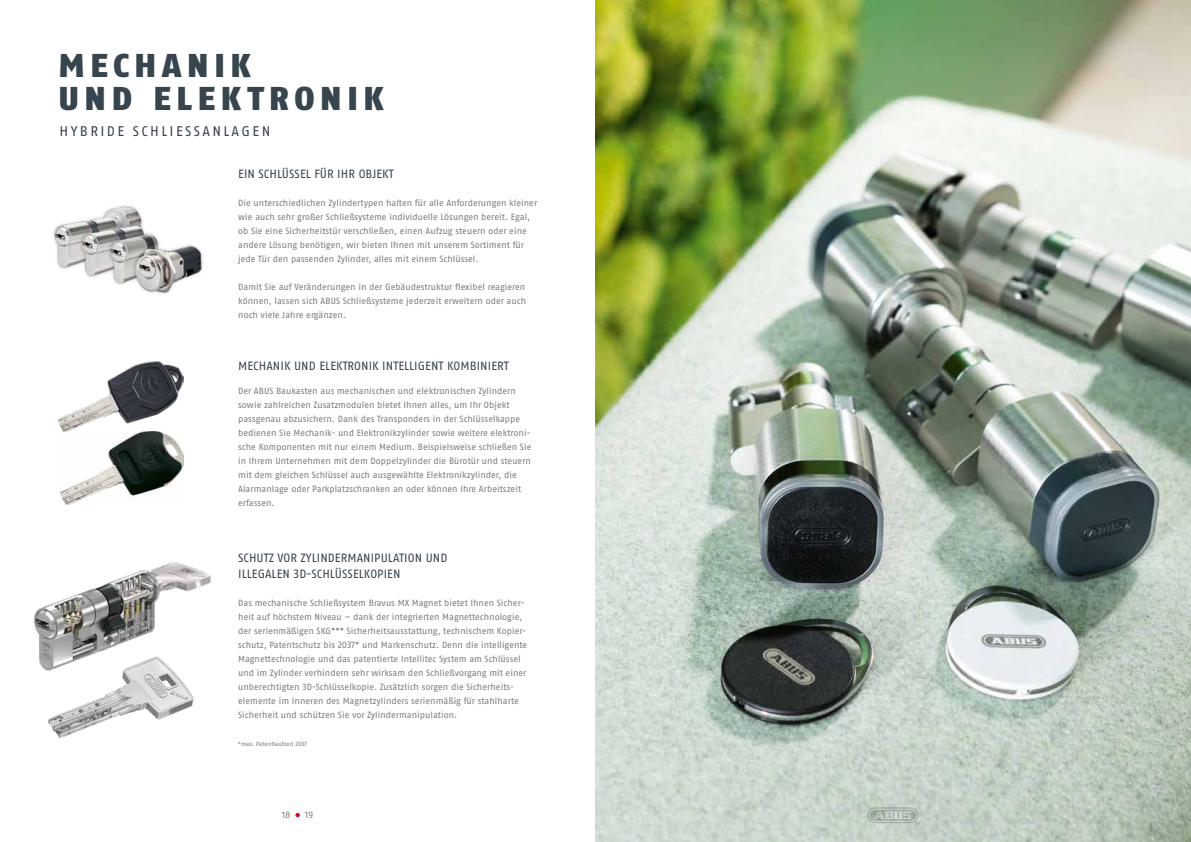
<style>
.page{position:relative;width:1191px;height:842px;background:#fff}
.page>*{position:absolute;margin:0;border:0;box-sizing:border-box;transform-origin:0 0}
.t1{font:900 33px/33px "ABUS Fago Pro";letter-spacing:.17em;color:#37454e}
.t2{font:14px "ABUS Fago Pro";letter-spacing:.17em;color:#37454e}
.t3{font:12px/16px "ABUS Fago Pro";letter-spacing:.005em;color:#37454e}
.t4{font:9px/14px "ABUS Fago Pro";letter-spacing:.005em;color:#7c7b7b}
.t5{font:6px "ABUS Fago Pro";color:#7c7b7b}
</style>
<div class="page">
<img style="left:595px;top:0;width:596px;height:842px">
<svg style="left:867px;top:807px;width:51px;height:16px"></svg>
<svg style="left:295px;top:813px;width:5px;height:4px"></svg>
<img style="left:60px;top:431px;width:123px;height:73px">
<img style="left:33px;top:562px;width:178px;height:103px">
<img style="left:53px;top:205px;width:150px;height:89px">
<img style="left:58px;top:361px;width:125px;height:70px">
<img style="left:41px;top:642px;width:158px;height:97px">
<h1 class="t1" style="left:58px;top:49px;width:327px">MECHANIK<br>UND ELEKTRONIK</h1>
<h2 class="t2" style="left:60px;top:123px;width:212px">HYBRIDE SCHLIESSANLAGEN</h2>
<h3 class="t3" style="left:238px;top:165px;width:157px">EIN SCHLÜSSEL FÜR IHR OBJEKT</h3>
<p class="t4" style="left:238px;top:196px;width:300px">Die unterschiedlichen Zylindertypen halten für alle Anforderungen kleiner wie auch sehr großer Schließsysteme individuelle Lösungen bereit. Egal, ob Sie eine Sicherheitstür verschließen, einen Aufzug steuern oder eine andere Lösung benötigen, wir bieten Ihnen mit unserem Sortiment für jede Tür den passenden Zylinder, alles mit einem Schlüssel.</p>
<p class="t4" style="left:238px;top:280px;width:289px;text-align:justify">Damit Sie auf Veränderungen in der Gebäudestruktur flexibel reagieren können, lassen sich ABUS Schließsysteme jederzeit erweitern oder auch noch viele Jahre ergänzen.</p>
<h3 class="t3" style="left:238px;top:357px;width:272px">MECHANIK UND ELEKTRONIK INTELLIGENT KOMBINIERT</h3>
<p class="t4" style="left:238px;top:384px;width:295px">Der ABUS Baukasten aus mechanischen und elektronischen Zylindern sowie zahlreichen Zusatzmodulen bietet Ihnen alles, um Ihr Objekt passgenau abzusichern. Dank des Transponders in der Schlüsselkappe bedienen Sie Mechanik- und Elektronikzylinder sowie weitere elektroni&shy;sche Komponenten mit nur einem Medium. Beispielsweise schließen Sie in Ihrem Unternehmen mit dem Doppelzylinder die Bürotür und steuern mit dem gleichen Schlüssel auch ausgewählte Elektronikzylinder, die Alarmanlage oder Parkplatzschranken an oder können Ihre Arbeitszeit erfassen.</p>
<h3 class="t3" style="left:238px;top:550px;width:211px">SCHUTZ VOR ZYLINDERMANIPULATION UND<br>ILLEGALEN 3D-SCHLÜSSELKOPIEN</h3>
<p class="t4" style="left:238px;top:596px;width:291px">Das mechanische Schließsystem Bravus MX Magnet bietet Ihnen Sicher&shy;heit auf höchstem Niveau – dank der integrierten Magnettechnologie, der serienmäßigen SKG*** Sicherheitsausstattung, technischem Kopier&shy;schutz, Patentschutz bis 2037* und Markenschutz. Denn die intelligente Magnettechnologie und das patentierte Intellitec System am Schlüssel und im Zylinder verhindern sehr wirksam den Schließvorgang mit einer unberechtigten 3D-Schlüsselkopie. Zusätzlich sorgen die Sicherheits&shy;elemente im Inneren des Magnetzylinders serienmäßig für stahlharte Sicherheit und schützen Sie vor Zylindermanipulation.</p>
<p class="t5" style="left:238px;top:740px;width:70px">*max. Patentlaufzeit 2037</p>
<p class="t4" style="left:282px;top:808px;width:10px">18</p>
<p class="t4" style="left:305px;top:808px;width:10px">19</p>
</div>
